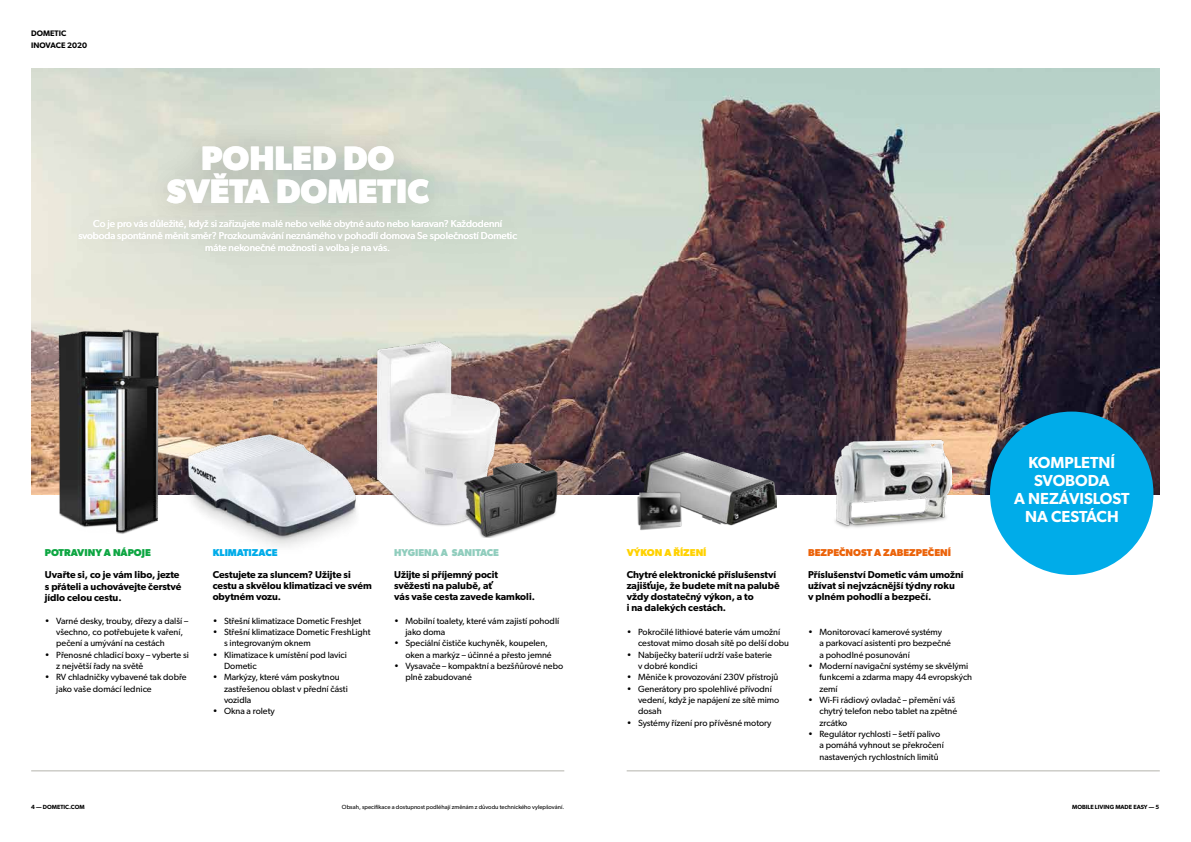
<style>
.page{position:relative;width:1191px;height:842px;background:#fff}
.page>*{position:absolute;margin:0;border:0;box-sizing:border-box;transform-origin:0 0}
.t1{font:700 34px/33px "Gibson";color:#fff;text-align:center}
.t2{font:600 16px/18px "Gibson";color:#fff;text-align:center}
.t3{font:600 10px/11px "Gibson";color:#000}
.t4{font:10px/12px "Gibson";color:#fff;text-align:center}
.t5{font:700 10px "Gibson";color:#eb6209}
.t6{font:700 10px "Gibson";color:#0da642}
.t7{font:700 10px "Gibson";color:#90cdbd}
.t8{font:700 10px "Gibson";color:#ffd200}
.t9{font:700 10px "Gibson";color:#00ace9}
.t10{font:9px/11.3px "Gibson";color:#000}
.t11{font:600 8px/12px "Gibson";color:#000}
.t12{font:6px "Gibson";color:#000}
.t13{font:600 6px "Gibson";color:#000}
</style>
<div class="page">
<hr style="left:626px;top:771px;width:533px;height:1px;background:#b4b3ac">
<hr style="left:31px;top:771px;width:533px;height:1px;background:#b4b3ac">
<img style="left:31px;top:68px;width:1128px;height:426px">
<img style="left:641px;top:421px;width:135px;height:105px">
<img style="left:626px;top:481px;width:67px;height:50px">
<img style="left:45px;top:326px;width:133px;height:208px">
<img style="left:377px;top:342px;width:132px;height:184px">
<img style="left:462px;top:463px;width:96px;height:75px">
<img style="left:831px;top:425px;width:120px;height:103px">
<div style="left:990px;top:412px;width:163px;height:163px;background:#00ace9;border-radius:50%"></div>
<img style="left:170px;top:383px;width:204px;height:164px">
<div style="left:138px;top:115px;width:320px;height:119px;background:#000;opacity:.1"></div>
<div style="left:53px;top:190px;width:489px;height:92px;background:#000;opacity:.1"></div>
<p class="t11" style="left:31px;top:27px;width:58px">DOMETIC<br>INOVACE 2020</p>
<h1 class="t1" style="left:167px;top:141px;width:264px">POHLED DO<br>SVĚTA DOMETIC</h1>
<p class="t4" style="left:78px;top:217px;width:440px">Co je pro vás důležité, když si zařizujete malé nebo velké obytné auto nebo karavan? Každodenní svoboda spontánně měnit směr? Prozkoumávání neznámého v pohodlí domova Se společností Dometic máte nekonečné možnosti a volba je na vás.</p>
<p class="t6" style="left:45px;top:546px;width:108px">POTRAVINY A NÁPOJE</p>
<p class="t3" style="left:45px;top:569px;width:138px;line-height:11.3px">Uvařte si, co je vám libo, jezte s přáteli a uchovávejte čerstvé jídlo celou cestu.</p>
<p class="t10" style="left:56px;top:615px;width:133px;text-indent:-11px">• Varné desky, trouby, dřezy a další – všechno, co potřebujete k vaření, pečení a umývání na cestách</p>
<p class="t10" style="left:56px;top:649px;width:134px;text-indent:-11px">• Přenosné chladicí boxy – vyberte si z největší řady na světě</p>
<p class="t10" style="left:56px;top:671px;width:132px;text-indent:-11px">• RV chladničky vybavené tak dobře jako vaše domácí lednice</p>
<p class="t9" style="left:213px;top:546px;width:66px">KLIMATIZACE</p>
<p class="t3" style="left:213px;top:569px;width:161px">Cestujete za sluncem? Užijte si cestu a skvělou klimatizaci ve svém obytném vozu.</p>
<p class="t10" style="left:213px;top:615px;width:150px">• Střešní klimatizace Dometic FreshJet</p>
<p class="t10" style="left:224px;top:626px;width:148px;text-indent:-11px">• Střešní klimatizace Dometic FreshLight s integrovaným oknem</p>
<p class="t10" style="left:224px;top:649px;width:124px;text-indent:-11px">• Klimatizace k umístění pod lavici<br>Dometic</p>
<p class="t10" style="left:224px;top:671px;width:125px;text-indent:-11px">• Markýzy, které vám poskytnou zastřešenou oblast v přední části vozidla</p>
<p class="t10" style="left:213px;top:705px;width:64px">• Okna a rolety</p>
<p class="t7" style="left:394px;top:546px;width:106px">HYGIENA A SANITACE</p>
<p class="t3" style="left:394px;top:569px;width:142px">Užijte si příjemný pocit svěžesti na palubě, ať<br>vás vaše cesta zavede kamkoli.</p>
<p class="t10" style="left:405px;top:615px;width:155px;text-indent:-11px">• Mobilní toalety, které vám zajistí pohodlí jako doma</p>
<p class="t10" style="left:405px;top:637px;width:148px;text-indent:-11px">• Speciální čističe kuchyněk, koupelen, oken a markýz – účinné a přesto jemné</p>
<p class="t10" style="left:405px;top:660px;width:159px;text-indent:-11px">• Vysavače – kompaktní a bezšňůrové nebo plně zabudované</p>
<p class="t8" style="left:626px;top:546px;width:81px">VÝKON A ŘÍZENÍ</p>
<p class="t3" style="left:626px;top:569px;width:154px">Chytré elektronické příslušenství zajišťuje, že budete mít na palubě vždy dostatečný výkon, a to<br>i na dalekých cestách.</p>
<p class="t10" style="left:638px;top:626px;width:152px;text-indent:-11px">• Pokročilé lithiové baterie vám umožní cestovat mimo dosah sítě po delší dobu</p>
<p class="t10" style="left:638px;top:649px;width:135px;text-indent:-11px">• Nabíječky baterií udrží vaše baterie v dobré kondici</p>
<p class="t10" style="left:626px;top:671px;width:153px">• Měniče k provozování 230V přístrojů</p>
<p class="t10" style="left:638px;top:683px;width:143px;text-indent:-11px">• Generátory pro spolehlivé přívodní vedení, když je napájení ze sítě mimo dosah</p>
<p class="t10" style="left:626px;top:717px;width:146px">• Systémy řízení pro přívěsné motory</p>
<p class="t5" style="left:808px;top:546px;width:144px">BEZPEČNOST A ZABEZPEČENÍ</p>
<p class="t3" style="left:808px;top:569px;width:157px">Příslušenství Dometic vám umožní užívat si nejvzácnější týdny roku<br>v plném pohodlí a bezpečí.</p>
<p class="t10" style="left:819px;top:626px;width:133px;text-indent:-11px">• Monitorovací kamerové systémy<br>a parkovací asistenti pro bezpečné a pohodlné posunování</p>
<p class="t10" style="left:819px;top:660px;width:154px;text-indent:-11px">• Moderní navigační systémy se skvělými funkcemi a zdarma mapy 44 evropských zemí</p>
<p class="t10" style="left:819px;top:694px;width:139px;text-indent:-11px">• Wi-Fi rádiový ovladač – přemění váš chytrý telefon nebo tablet na zpětné zrcátko</p>
<p class="t10" style="left:819px;top:728px;width:126px;text-indent:-11px">• Regulátor rychlosti – šetří palivo a pomáhá vyhnout se překročení nastavených rychlostních limitů</p>
<h2 class="t2" style="left:1014px;top:453px;width:117px">KOMPLETNÍ<br>SVOBODA<br>A NEZÁVISLOST<br>NA CESTÁCH</h2>
<p class="t13" style="left:31px;top:803px;width:55px">4 — DOMETIC.COM</p>
<p class="t12" style="left:342px;top:803px;width:224px">Obsah, specifikace a dostupnost podléhají změnám z důvodu technického vylepšování.</p>
<p class="t13" style="left:1072px;top:803px;width:89px">MOBILE LIVING MADE EASY — 5</p>
</div>
